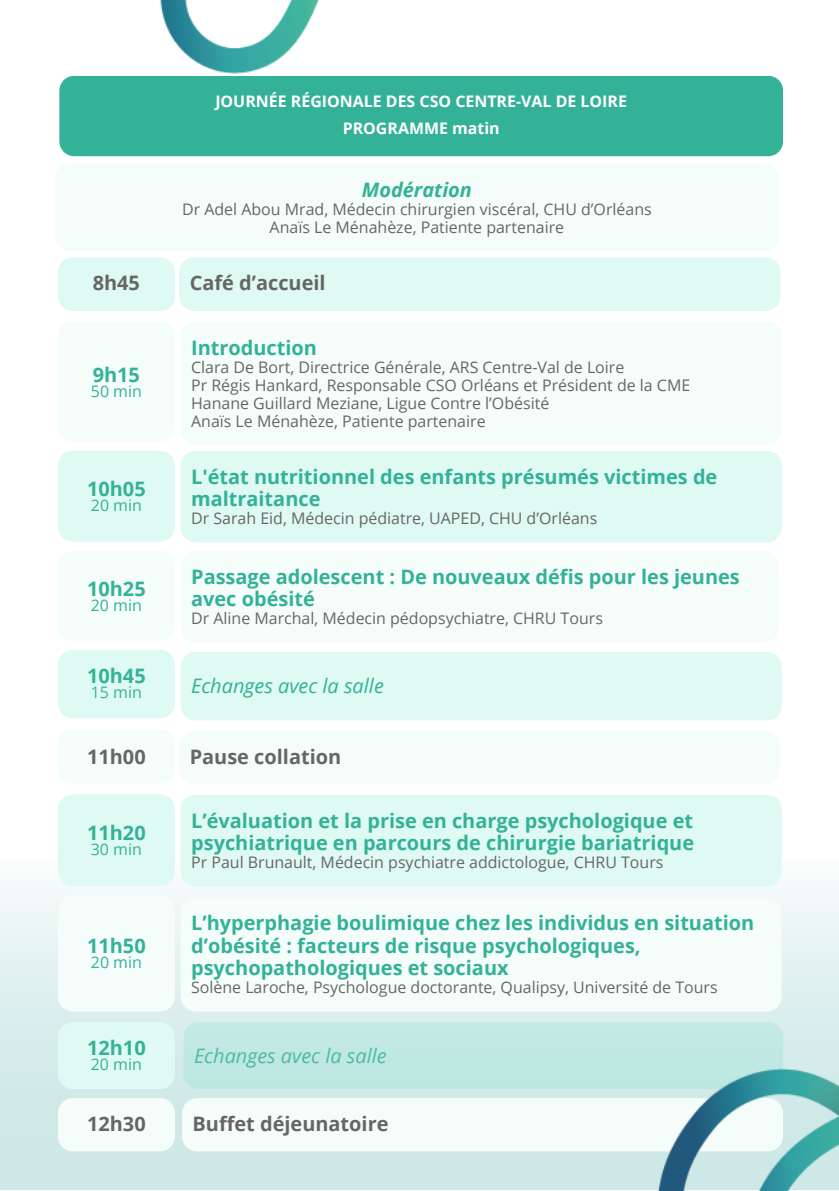
<style>
.page{position:relative;width:839px;height:1191px;background:#fff}
.page>*{position:absolute;margin:0;border:0;box-sizing:border-box;transform-origin:0 0}
.t1{font:700 20px/22.4px "Open Sans";color:#33b297}
.t2{font:700 20px "Open Sans";color:#666}
.t3{font:italic 20px "Open Sans";color:#33b297}
.t4{font:italic 700 20px "Open Sans";color:#33b297}
.t5{font:16px "Open Sans";color:#666}
.t6{font:700 16px/27px "Open Sans";color:#fff;text-align:center}
.t7{font:16px "Open Sans";color:#33b297}
</style>
<div class="page">
<svg style="left:0;top:852px;width:838px;height:339px;background:#d2ece9"></svg>
<div style="left:59px;top:76px;width:724px;height:80px;background:#33b297"></div>
<div style="left:58px;top:451px;width:117px;height:91px;background:#dffaf3"></div>
<div style="left:181px;top:451px;width:600px;height:92px;background:#dffaf3"></div>
<div style="left:58px;top:257px;width:722px;height:54px;background:#dffaf3"></div>
<div style="left:58px;top:650px;width:117px;height:68px;background:#dffaf3"></div>
<div style="left:181px;top:652px;width:600px;height:68px;background:#dffaf3"></div>
<div style="left:58px;top:794px;width:117px;height:92px;background:#dffaf3"></div>
<div style="left:181px;top:795px;width:600px;height:92px;background:#dffaf3"></div>
<div style="left:58px;top:895px;width:117px;height:117px;background:#f5fdfb"></div>
<div style="left:181px;top:897px;width:600px;height:115px;background:#f5fdfb"></div>
<div style="left:58px;top:1098px;width:117px;height:53px;background:#f5fdfb"></div>
<div style="left:182px;top:1098px;width:463px;height:53px;background:#f5fdfb"></div>
<img style="left:59px;top:0;width:435px;height:83px">
<img style="left:645px;top:1054px;width:193px;height:137px">
<div style="left:58px;top:1022px;width:117px;height:67px;background:#dffaf3"></div>
<h3 class="t6" style="left:215px;top:88px;width:413px">JOURNÉE RÉGIONALE DES CSO CENTRE-VAL DE LOIRE<br>PROGRAMME matin</h3>
<h2 class="t4" style="left:362px;top:175px;width:112px">Modération</h2>
<h1 class="t5" style="left:182px;top:198px;width:471px">Dr Adel Abou Mrad, Médecin chirurgien viscéral, CHU d’Orléans</h1>
<h2 class="t5" style="left:269px;top:216px;width:296px">Anaïs Le Ménahèze, Patiente partenaire</h2>
<p class="t2" style="left:93px;top:269px;width:49px">8h45</p>
<p class="t2" style="left:190px;top:269px;width:137px">Café d’accueil</p>
<p class="t1" style="left:93px;top:363px;width:49px">9h15</p>
<p class="t7" style="left:91px;top:380px;width:52px">50 min</p>
<p class="t1" style="left:87px;top:477px;width:60px">10h05</p>
<p class="t7" style="left:91px;top:494px;width:52px">20 min</p>
<p class="t1" style="left:87px;top:577px;width:60px">10h25</p>
<p class="t7" style="left:91px;top:594px;width:52px">20 min</p>
<p class="t1" style="left:191px;top:336px;width:127px">Introduction</p>
<h1 class="t5" style="left:191px;top:355px;width:435px">Clara De Bort, Directrice Générale, ARS Centre-Val de Loire</h1>
<h1 class="t5" style="left:191px;top:373px;width:500px">Pr Régis Hankard, Responsable CSO Orléans et Président de la CME</h1>
<p class="t5" style="left:191px;top:391px;width:359px">Hanane Guillard Meziane, Ligue Contre l’Obésité</p>
<p class="t5" style="left:191px;top:409px;width:296px">Anaïs Le Ménahèze, Patiente partenaire</p>
<p class="t1" style="left:191px;top:465px;width:527px">L'état nutritionnel des enfants présumés victimes de maltraitance</p>
<p class="t5" style="left:191px;top:507px;width:407px">Dr Sarah Eid, Médecin pédiatre, UAPED, CHU d’Orléans</p>
<h2 class="t1" style="left:191px;top:565px;width:550px">Passage adolescent : De nouveaux défis pour les jeunes avec obésité</h2>
<h2 class="t5" style="left:191px;top:607px;width:413px">Dr Aline Marchal, Médecin pédopsychiatre, CHRU Tours</h2>
<h2 class="t1" style="left:87px;top:664px;width:60px">10h45</h2>
<h2 class="t7" style="left:91px;top:681px;width:52px">15 min</h2>
<h2 class="t3" style="left:191px;top:671px;width:194px">Echanges avec la salle</h2>
<h2 class="t2" style="left:87px;top:743px;width:60px">11h00</h2>
<h2 class="t2" style="left:190px;top:743px;width:153px">Pause collation</h2>
<h2 class="t1" style="left:87px;top:821px;width:60px">11h20</h2>
<h2 class="t7" style="left:91px;top:837px;width:52px">30 min</h2>
<h1 class="t1" style="left:87px;top:934px;width:60px">11h50</h1>
<h1 class="t7" style="left:91px;top:950px;width:52px">20 min</h1>
<h2 class="t1" style="left:87px;top:1036px;width:60px">12h10</h2>
<h2 class="t7" style="left:91px;top:1053px;width:52px">20 min</h2>
<h1 class="t1" style="left:191px;top:809px;width:504px">L’évaluation et la prise en charge psychologique et psychiatrique en parcours de chirurgie bariatrique</h1>
<h1 class="t5" style="left:191px;top:851px;width:474px">Pr Paul Brunault, Médecin psychiatre addictologue, CHRU Tours</h1>
<h2 class="t1" style="left:191px;top:911px;width:564px">L’hyperphagie boulimique chez les individus en situation d’obésité : facteurs de risque psychologiques, psychopathologiques et sociaux</h2>
<h2 class="t5" style="left:191px;top:976px;width:528px">Solène Laroche, Psychologue doctorante, Qualipsy, Université de Tours</h2>
<p class="t3" style="left:194px;top:1041px;width:194px">Echanges avec la salle</p>
<h2 class="t2" style="left:87px;top:1110px;width:60px">12h30</h2>
<h2 class="t2" style="left:192px;top:1110px;width:197px">Buffet déjeunatoire</h2>
</div>
